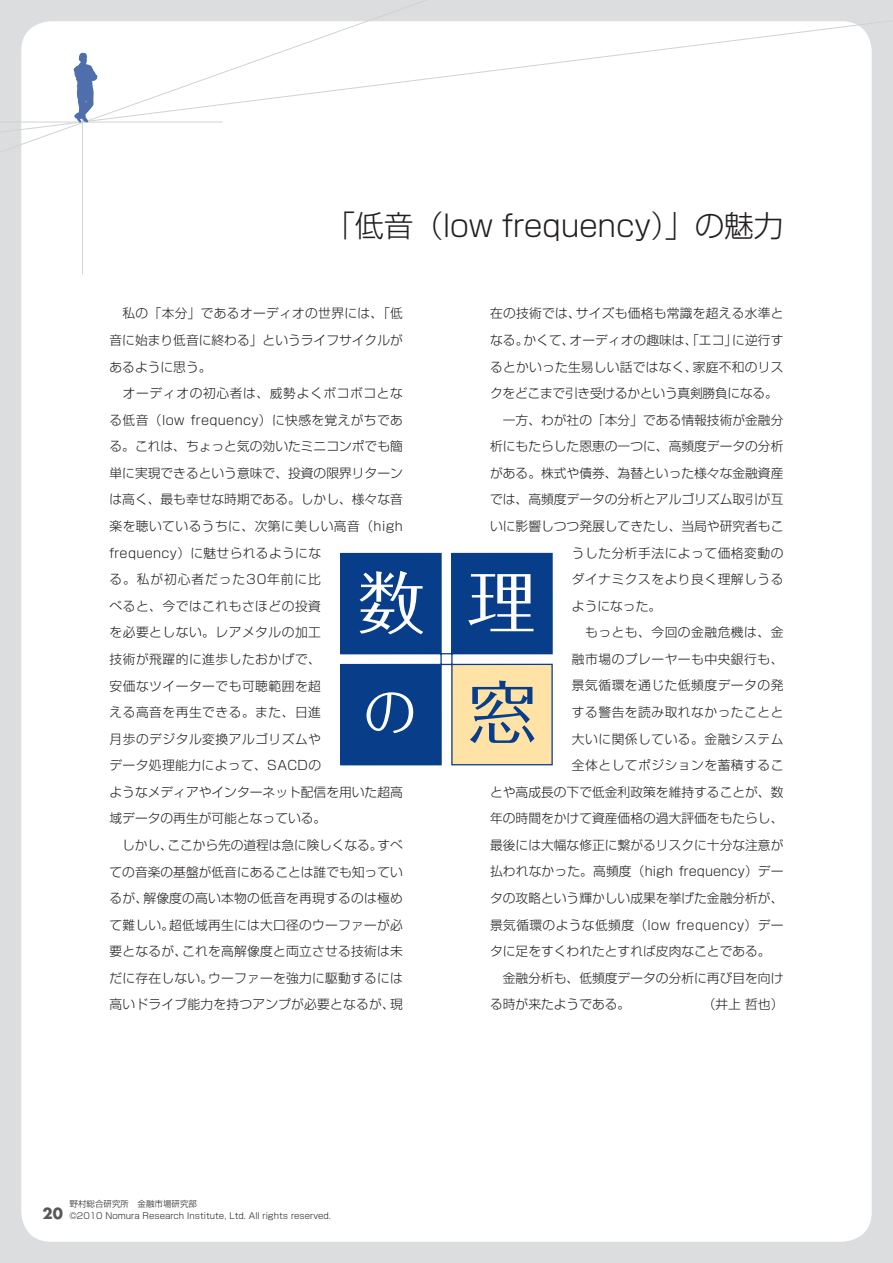
<style>
.page{position:relative;width:893px;height:1263px;background:#dcdddf}
.page>*{position:absolute;margin:0;border:0;box-sizing:border-box;transform-origin:0 0}
.t1{font:300 29.7px "Shin Go Pro";letter-spacing:-.01em;color:#231f20}
.t2{font:300 12.75px/26.5px "Shin Go Pro";letter-spacing:.02em;color:#231f20}
.t3{font:300 12.75px "Shin Go Pro";color:#231f20}
.t4{font:300 12.75px "Shin Go Pro";letter-spacing:.04em;color:#231f20}
.t5{font:300 12.75px "Shin Go Pro";letter-spacing:-.02em;color:#231f20}
.t6{font:300 8.55px/12.8px "Shin Go Pro";color:#231f20}
.s1{font-family:"Futura";font-weight:700;font-size:14.85px;color:#57585a}
</style>
<div class="page">
<div style="left:21px;top:21px;width:851px;height:1221px;background:#fff;border-radius:30px"></div>
<hr style="left:82px;top:109px;width:1px;height:165px;background:#d1d2d4">
<svg style="left:5px;top:18px;width:882px;height:128px"></svg>
<svg style="left:74px;top:53px;width:23px;height:70px"></svg>
<svg style="left:340px;top:552px;width:213px;height:214px;background:#55759d"></svg>
<svg style="left:360px;top:571px;width:63px;height:63px"></svg>
<svg style="left:468px;top:574px;width:65px;height:57px"></svg>
<svg style="left:366px;top:692px;width:47px;height:41px"></svg>
<svg style="left:470px;top:681px;width:64px;height:62px;background:#afac9b"></svg>
<h1 class="t1" style="left:325px;top:201px;width:460px">「低音（low frequency）」の魅力</h1>
<p class="t2" style="left:109px;top:299px;width:295px">　私の「本分」であるオーディオの世界には、「低音に始まり低音に終わる」というライフサイクルがあるように思う。<br>　オーディオの初心者は、威勢よくボコボコとなる低音（low frequency）に快感を覚えがちである。これは、ちょっと気の効いたミニコンポでも簡単に実現できるという意味で、投資の限界リターンは高く、最も幸せな時期である。しかし、様々な音楽を聴いているうちに、次第に美しい高音（high frequency）に魅せられるようにな<br>る。私が初心者だった30年前に比<br>べると、今ではこれもさほどの投資<br>を必要としない。レアメタルの加工<br>技術が飛躍的に進歩したおかげで、<br>安価なツイーターでも可聴範囲を超<br>える高音を再生できる。また、日進<br>月歩のデジタル変換アルゴリズムや<br>データ処理能力によって、SACDの<br>ようなメディアやインターネット配信を用いた超高域データの再生が可能となっている。<br>　しかし、ここから先の道程は急に険しくなる。すべての音楽の基盤が低音にあることは誰でも知っているが、解像度の高い本物の低音を再現するのは極めて難しい。超低域再生には大口径のウーファーが必要となるが、これを高解像度と両立させる技術は未だに存在しない。ウーファーを強力に駆動するには高いドライブ能力を持つアンプが必要となるが、現</p>
<p class="t2" style="left:490px;top:299px;width:295px">在の技術では、サイズも価格も常識を超える水準と</p>
<p class="t2" style="left:490px;top:325px;width:295px">なる。かくて、オーディオの趣味は、「エコ」に逆行す</p>
<p class="t2" style="left:490px;top:352px;width:295px">るとかいった生易しい話ではなく、家庭不和のリス</p>
<p class="t5" style="left:490px;top:383px;width:289px">クをどこまで引き受けるかという真剣勝負になる。</p>
<p class="t3" style="left:490px;top:409px;width:295px">　一方、わが社の「本分」である情報技術が金融分</p>
<p class="t3" style="left:490px;top:436px;width:295px">析にもたらした恩恵の一つに、高頻度データの分析</p>
<p class="t3" style="left:490px;top:462px;width:295px">がある。株式や債券、為替といった様々な金融資産</p>
<p class="t3" style="left:490px;top:489px;width:295px">では、高頻度データの分析とアルゴリズム取引が互</p>
<p class="t3" style="left:490px;top:516px;width:295px">いに影響しつつ発展してきたし、当局や研究者もこ</p>
<p class="t4" style="left:572px;top:542px;width:213px">うした分析手法によって価格変動の</p>
<p class="t4" style="left:572px;top:569px;width:213px">ダイナミクスをより良く理解しうる</p>
<p class="t2" style="left:572px;top:591px;width:91px">ようになった。</p>
<p class="t4" style="left:572px;top:622px;width:213px">　もっとも、今回の金融危機は、金</p>
<p class="t4" style="left:572px;top:648px;width:213px">融市場のプレーヤーも中央銀行も、</p>
<p class="t4" style="left:572px;top:675px;width:213px">景気循環を通じた低頻度データの発</p>
<p class="t4" style="left:572px;top:702px;width:213px">する警告を読み取れなかったことと</p>
<p class="t4" style="left:572px;top:728px;width:213px">大いに関係している。金融システム</p>
<p class="t4" style="left:572px;top:755px;width:213px">全体としてポジションを蓄積するこ</p>
<p class="t3" style="left:490px;top:781px;width:295px">とや高成長の下で低金利政策を維持することが、数</p>
<p class="t3" style="left:490px;top:808px;width:295px">年の時間をかけて資産価格の過大評価をもたらし、</p>
<p class="t3" style="left:490px;top:834px;width:295px">最後には大幅な修正に繋がるリスクに十分な注意が</p>
<p class="t2" style="left:490px;top:857px;width:295px">払われなかった。高頻度（high frequency）デー</p>
<p class="t3" style="left:490px;top:888px;width:295px">タの攻略という輝かしい成果を挙げた金融分析が、</p>
<p class="t2" style="left:490px;top:910px;width:295px">景気循環のような低頻度（low frequency）デー</p>
<p class="t3" style="left:490px;top:941px;width:282px">タに足をすくわれたとすれば皮肉なことである。</p>
<p class="t3" style="left:490px;top:967px;width:295px">　金融分析も、低頻度データの分析に再び目を向け</p>
<p class="t3" style="left:490px;top:994px;width:142px">る時が来たようである。</p>
<p class="t2" style="left:703px;top:989px;width:82px">（井上 哲也）</p>
<p class="t6" style="left:43px;top:1196px;width:290px;text-indent:27px">野村総合研究所　金融市場研究部<br><span class="s1">20</span> ©2010 Nomura Research Institute, Ltd. All rights reserved.</p>
</div>
